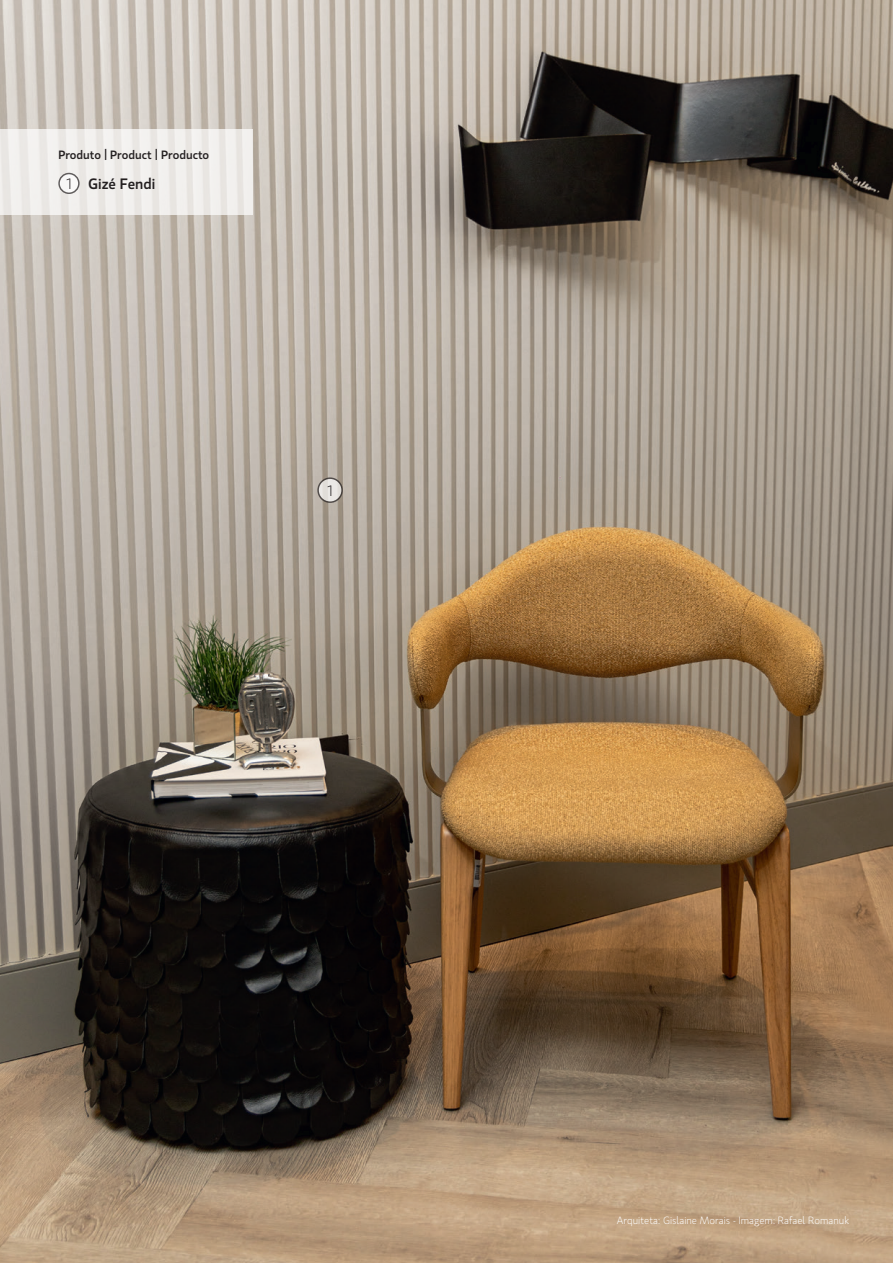
<style>
.page{position:relative;width:893px;height:1263px;background:#fff}
.page>*{position:absolute;margin:0;border:0;box-sizing:border-box;transform-origin:0 0}
.t1{font:500 15px "Gloriola";color:#231f20}
.t2{font:300 15px "Gloriola";color:#231f20}
.t3{font:500 12px "Gloriola";color:#231f20}
.t4{font:300 10.5px "Gloriola";color:#fff}
.s1{font-weight:300}
</style>
<div class="page">
<img style="left:0;top:0;width:893px;height:1263px">
<div style="left:0;top:129px;width:253px;height:85px;background:#f1efed"></div>
<svg style="left:59px;top:174px;width:20px;height:19px"></svg>
<div style="left:58px;top:173px;width:22px;height:21px;border:1px solid #231f20;border-radius:50%"></div>
<svg style="left:318px;top:478px;width:24px;height:24px"></svg>
<div style="left:317px;top:477px;width:26px;height:26px;border:2px solid #231f20;border-radius:50%"></div>
<p class="t3" style="left:58px;top:147px;width:152px">Produto | Product | Producto</p>
<h1 class="t1" style="left:66px;top:175px;width:90px"><span class="s1">1</span> Gizé Fendi</h1>
<h1 class="t2" style="left:328px;top:482px;width:7px">1</h1>
<p class="t4" style="left:617px;top:1214px;width:234px">Arquiteta: Gislaine Morais - Imagem: Rafael Romanuk</p>
</div>
